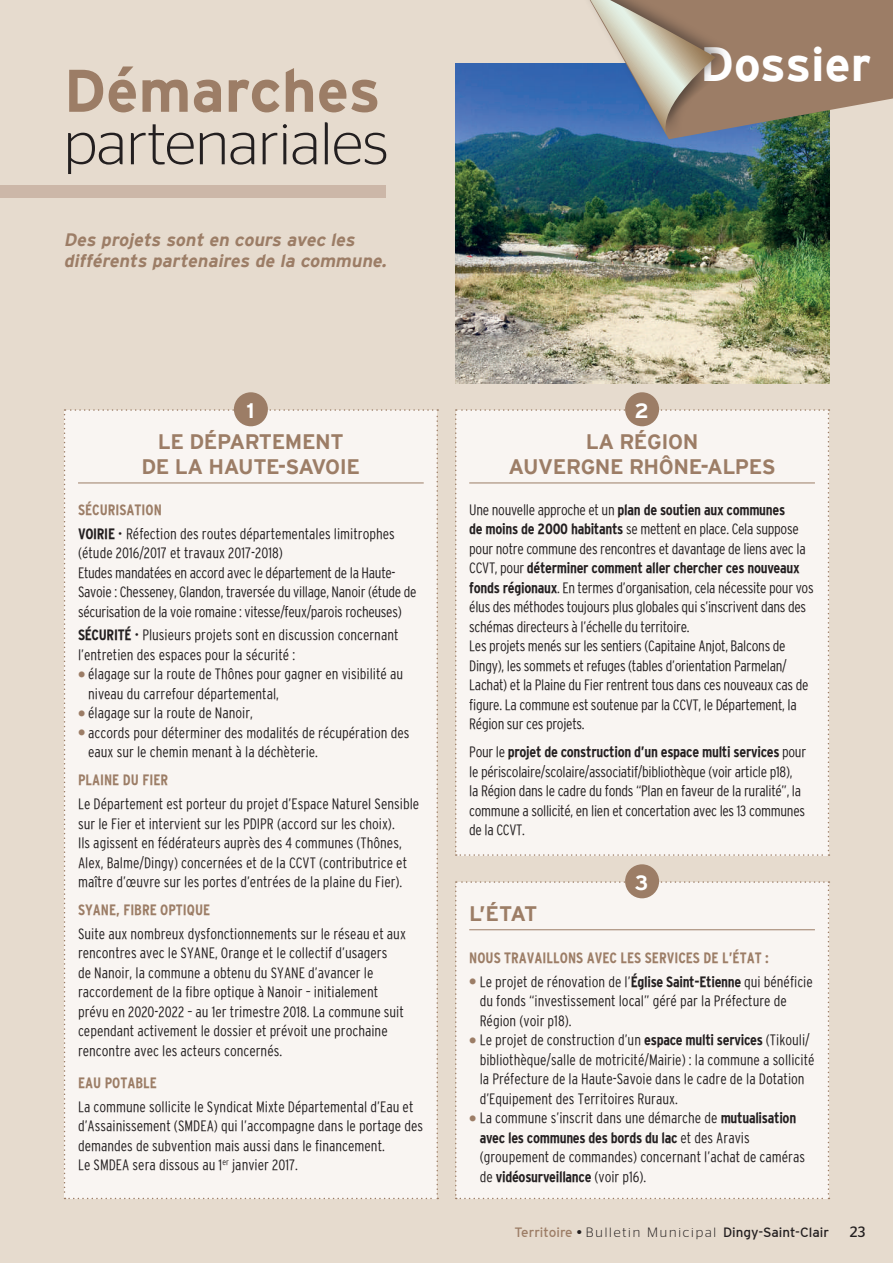
<style>
.page{position:relative;width:893px;height:1263px;background:#e6dbce}
.page>*{position:absolute;margin:0;border:0;box-sizing:border-box;transform-origin:0 0}
.t1{font:300 60px "Stag Sans";color:#231f20}
.t2{font:700 60px "Interstate";color:#9c7d66}
.t3{font:700 48px "Interstate";color:#fff}
.t4{font:700 21px/25.2px "Interstate";letter-spacing:-.02em;color:#9c7d66;text-align:center}
.t5{font:700 21px "Interstate";color:#fff}
.t6{font:italic 700 18px/21px "Interstate";color:#9c7d66}
.t7{font:300 condensed 15px/19.5px "Interstate";color:#231f20}
.t8{font:300 condensed 15px/19.5px "Interstate";letter-spacing:-.02em;color:#231f20}
.t9{font:700 condensed 15px "Interstate";color:#9c7d66}
.t10{font:15px "Stag Sans";color:#231f20}
.t11{font:13.5px "Interstate";color:#231f20}
.s1{font-weight:700;color:#9c7d66}
.s2{font-weight:700}
.s3{font-weight:700;font-size:18px;color:#9c7d66}
.s4{color:#9c7d66}
.s5{font-family:"Stag Sans";font-weight:300}
</style>
<div class="page">
<img style="left:455px;top:64px;width:374px;height:320px">
<div style="left:64px;top:409px;width:374px;height:790px;background:#f9f5f2"></div>
<div style="left:455px;top:409px;width:374px;height:447px;background:#f9f5f2"></div>
<div style="left:455px;top:881px;width:374px;height:318px;background:#f9f5f2"></div>
<div style="left:234px;top:392px;width:34px;height:34px;background:#9c7d66;border-radius:50%"></div>
<div style="left:625px;top:392px;width:34px;height:34px;background:#9c7d66;border-radius:50%"></div>
<div style="left:625px;top:864px;width:34px;height:34px;background:#9c7d66;border-radius:50%"></div>
<div style="left:0;top:185px;width:386px;height:13px;background:#ccb7a8"></div>
<div style="left:577px;top:0;width:154px;height:145px;background:#231f20;opacity:.5"></div>
<svg style="left:590px;top:0;width:303px;height:140px"></svg>
<h1 class="t2" style="left:64px;top:57px;width:318px">Démarches</h1>
<h1 class="t1" style="left:64px;top:110px;width:326px">partenariales</h1>
<p class="t6" style="left:64px;top:229px;width:327px">Des projets sont en cours avec les différents partenaires de la commune.</p>
<h3 class="t5" style="left:246px;top:399px;width:10px">1</h3>
<h3 class="t5" style="left:634px;top:399px;width:16px">2</h3>
<h2 class="t3" style="left:700px;top:37px;width:172px">Dossier</h2>
<h3 class="t4" style="left:142px;top:429px;width:220px">LE DÉPARTEMENT<br>DE LA HAUTE-SAVOIE</h3>
<p class="t7" style="left:78px;top:498px;width:318px;line-height:23.7px"><span class="s1">SÉCURISATION<br></span><span class="s2">VOIRIE</span> • Réfection des routes départementales limitrophes</p>
<p class="t8" style="left:78px;top:543px;width:340px">(étude 2016/2017 et travaux 2017-2018)<br>Etudes mandatées en accord avec le département de la Haute-Savoie : Chesseney, Glandon, traversée du village, Nanoir (étude de sécurisation de la voie romaine : vitesse/feux/parois rocheuses)</p>
<p class="t7" style="left:78px;top:625px;width:322px"><span class="s2">SÉCURITÉ</span> • Plusieurs projets sont en discussion concernant l’entretien des espaces pour la sécurité :</p>
<p class="t7" style="left:88px;top:664px;width:316px;text-indent:-10px"><span class="s3">•</span> élagage sur la route de Thônes pour gagner en visibilité au niveau du carrefour départemental,</p>
<p class="t7" style="left:78px;top:703px;width:176px"><span class="s3">•</span> élagage sur la route de Nanoir,</p>
<p class="t7" style="left:88px;top:723px;width:323px;text-indent:-10px"><span class="s3">•</span> accords pour déterminer des modalités de récupération des eaux sur le chemin menant à la déchèterie.</p>
<p class="t9" style="left:78px;top:772px;width:92px">PLAINE DU FIER</p>
<p class="t7" style="left:78px;top:794px;width:343px">Le Département est porteur du projet d’Espace Naturel Sensible sur le Fier et intervient sur les PDIPR (accord sur les choix).<br>Ils agissent en fédérateurs auprès des 4 communes (Thônes, Alex, Balme/Dingy) concernées et de la CCVT (contributrice et maître d’œuvre sur les portes d’entrées de la plaine du Fier).</p>
<p class="t9" style="left:78px;top:901px;width:134px">SYANE, FIBRE OPTIQUE</p>
<p class="t7" style="left:78px;top:924px;width:329px">Suite aux nombreux dysfonctionnements sur le réseau et aux rencontres avec le SYANE, Orange et le collectif d’usagers<br>de Nanoir, la commune a obtenu du SYANE d’avancer le raccordement de la fibre optique à Nanoir – initialement prévu en 2020-2022 – au 1er trimestre 2018. La commune suit cependant activement le dossier et prévoit une prochaine rencontre avec les acteurs concernés.</p>
<p class="t9" style="left:78px;top:1074px;width:80px">EAU POTABLE</p>
<p class="t7" style="left:78px;top:1097px;width:347px">La commune sollicite le Syndicat Mixte Départemental d’Eau et d’Assainissement (SMDEA) qui l’accompagne dans le portage des demandes de subvention mais aussi dans le financement.<br>Le SMDEA sera dissous au 1<sup>er</sup> janvier 2017.</p>
<h3 class="t4" style="left:509px;top:429px;width:268px">LA RÉGION<br>AUVERGNE RHÔNE-ALPES</h3>
<p class="t8" style="left:469px;top:500px;width:346px">Une nouvelle approche et un <span class="s2">plan de soutien aux communes<br>de moins de 2000 habitants</span> se mettent en place. Cela suppose pour notre commune des rencontres et davantage de liens avec la CCVT, pour <span class="s2">déterminer comment aller chercher ces nouveaux fonds régionaux</span>. En termes d’organisation, cela nécessite pour vos élus des méthodes toujours plus globales qui s’inscrivent dans des schémas directeurs à l’échelle du territoire.<br>Les projets menés sur les sentiers (Capitaine Anjot, Balcons de Dingy), les sommets et refuges (tables d’orientation Parmelan/ Lachat) et la Plaine du Fier rentrent tous dans ces nouveaux cas de figure. La commune est soutenue par la CCVT, le Département, la Région sur ces projets.</p>
<p class="t8" style="left:469px;top:742px;width:338px">Pour le <span class="s2">projet de construction d’un espace multi services</span> pour le périscolaire/scolaire/associatif/bibliothèque (voir article p18),<br>la Région dans le cadre du fonds “Plan en faveur de la ruralité”, la commune a sollicité, en lien et concertation avec les 13 communes de la CCVT.</p>
<h3 class="t5" style="left:635px;top:871px;width:15px">3</h3>
<h3 class="t4" style="left:469px;top:901px;width:70px">L’ÉTAT</h3>
<p class="t9" style="left:469px;top:949px;width:301px">NOUS TRAVAILLONS AVEC LES SERVICES DE L’ÉTAT :</p>
<p class="t7" style="left:480px;top:972px;width:335px;text-indent:-10px"><span class="s3">•</span> Le projet de rénovation de l’<span class="s2">Église Saint-Etienne</span> qui bénéficie du fonds “investissement local” géré par la Préfecture de<br>Région (voir p18).</p>
<p class="t7" style="left:480px;top:1030px;width:336px;text-indent:-10px"><span class="s3">•</span> Le projet de construction d’un <span class="s2">espace multi services</span> (Tikouli/ bibliothèque/salle de motricité/Mairie) : la commune a sollicité la Préfecture de la Haute-Savoie dans le cadre de la Dotation d’Equipement des Territoires Ruraux.</p>
<p class="t7" style="left:480px;top:1108px;width:327px;text-indent:-10px"><span class="s3">•</span> La commune s’inscrit dans une démarche de <span class="s2">mutualisation avec les communes des bords du lac</span> et des Aravis (groupement de commandes) concernant l’achat de caméras de <span class="s2">vidéosurveillance</span> (voir p16).</p>
<p class="t11" style="left:515px;top:1224px;width:316px"><span class="s4">Territoire</span> • <span class="s5">Bulletin Municipal</span> Dingy-Saint-Clair</p>
<p class="t10" style="left:850px;top:1223px;width:17px">23</p>
</div>
